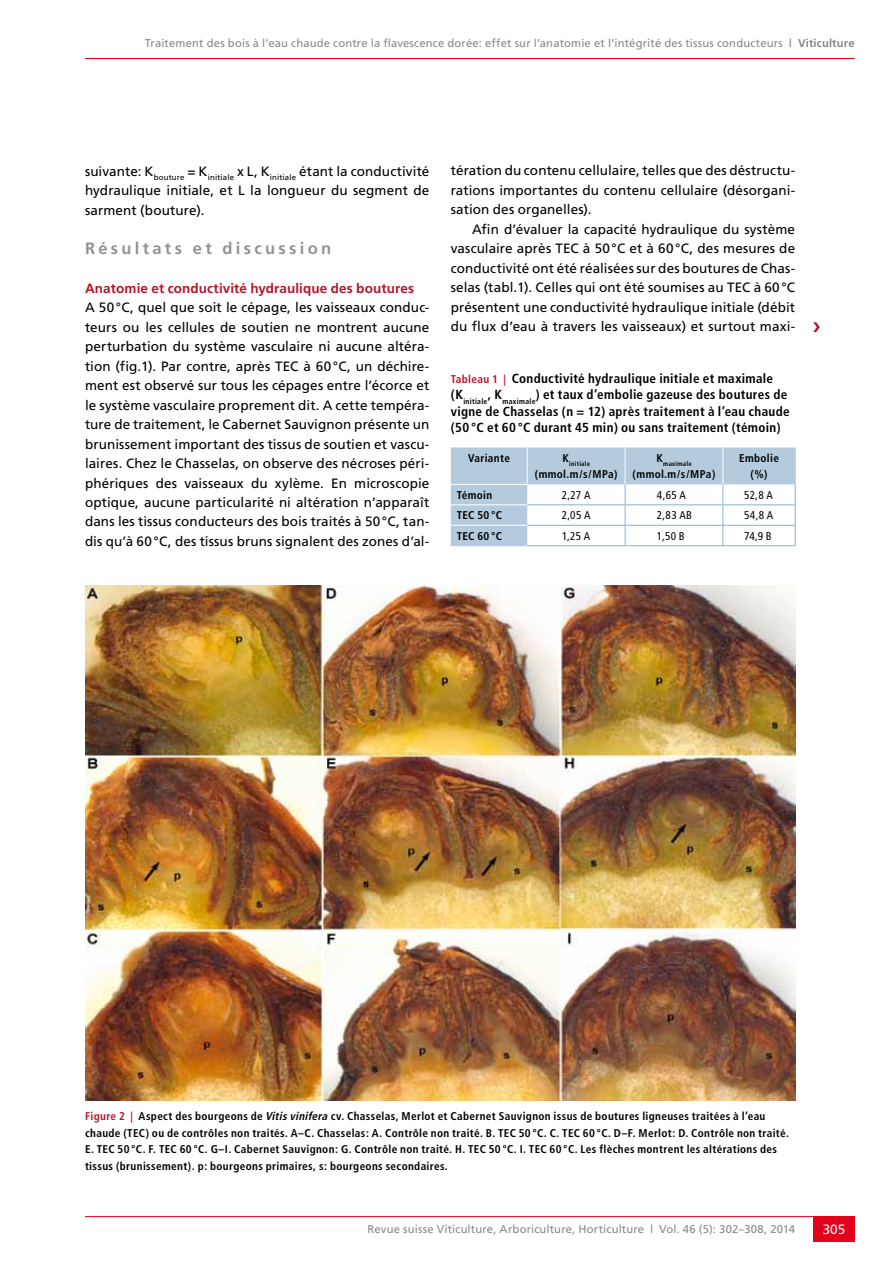
<style>
.page{position:relative;width:893px;height:1263px;background:#fff}
.page>*{position:absolute;margin:0;border:0;box-sizing:border-box;transform-origin:0 0}
.t1{font:700 16.5px "Frutiger";letter-spacing:.2em;color:#929395}
.t2{font:13.5px/19.5px "Frutiger";letter-spacing:.005em;color:#000;text-align:justify}
.t3{font:700 13.5px "Frutiger";letter-spacing:.005em;color:#b5152b}
.t4{font:13.5px "Frutiger";color:#fff}
.t5{font:700 condensed 13.2px/16.5px "Frutiger";letter-spacing:.025em;color:#000}
.t6{font:700 condensed 11.25px/16.5px "Frutiger";letter-spacing:.03em;color:#000}
.t7{font:11.25px "Frutiger";letter-spacing:.015em;color:#87888a}
.t8{font:condensed 11.25px "Frutiger";letter-spacing:.025em;color:#000}
.t9{font:700 condensed 6.6px "Frutiger";letter-spacing:.035em;color:#000}
.s1{font-weight:700}
.s2{font-size:11.25px;color:#b5152b}
.s3{color:#b5152b}
.s4{font-style:italic}
</style>
<div class="page">
<hr style="left:85px;top:58px;width:770px;height:1px;background:#e2001a">
<hr style="left:85px;top:1216px;width:770px;height:1px;background:#e2001a">
<div style="left:813px;top:1216px;width:42px;height:26px;background:#e2001a"></div>
<img style="left:85px;top:585px;width:710px;height:516px">
<svg style="left:451px;top:447px;width:345px;height:99px"></svg>
<hr style="left:723px;top:504px;width:72px;height:1px;background:#89b1ce">
<hr style="left:795px;top:447px;width:1px;height:37px;background:#b4cbde">
<hr style="left:722px;top:447px;width:1px;height:37px;background:#fff">
<hr style="left:527px;top:447px;width:1px;height:37px;background:#fff">
<hr style="left:625px;top:447px;width:1px;height:37px;background:#fff">
<p class="t7" style="left:145px;top:37px;width:711px">Traitement des bois à l’eau chaude contre la flavescence dorée: effet sur l’anatomie et l’intégrité des tissus conducteurs <span class="s1">| Viticulture</span></p>
<p class="t2" style="left:85px;top:161px;width:346px">suivante: K<sub>bouture</sub> = K<sub>initiale</sub> x L, K<sub>initiale</sub> étant la conductivité hydraulique initiale, et L la longueur du segment de sarment (bouture).</p>
<p class="t1" style="left:85px;top:238px;width:248px">Résultats et discussion</p>
<p class="t3" style="left:85px;top:280px;width:331px">Anatomie et conductivité hydraulique des boutures</p>
<p class="t2" style="left:85px;top:297px;width:346px">A 50°C, quel que soit le cépage, les vaisseaux conduc&shy;teurs ou les cellules de soutien ne montrent aucune perturbation du système vasculaire ni aucune altéra&shy;tion (fig.1). Par contre, après TEC à 60°C, un déchire&shy;ment est observé sur tous les cépages entre l’écorce et le système vasculaire proprement dit. A cette tempéra&shy;ture de traitement, le Cabernet Sauvignon présente un brunissement important des tissus de soutien et vascu&shy;laires. Chez le Chasselas, on observe des nécroses péri&shy;phériques des vaisseaux du xylème. En microscopie optique, aucune particularité ni altération n’apparaît dans les tissus conducteurs des bois traités à 50°C, tan&shy;dis qu’à 60°C, des tissus bruns signalent des zones d’al-</p>
<p class="t2" style="left:451px;top:161px;width:346px">tération du contenu cellulaire, telles que des déstructu&shy;rations importantes du contenu cellulaire (désorgani&shy;sation des organelles).</p>
<p class="t2" style="left:451px;top:219px;width:346px;text-indent:21px">Afin d’évaluer la capacité hydraulique du système vasculaire après TEC à 50°C et à 60°C, des mesures de conductivité ont été réalisées sur des boutures de Chas&shy;selas (tabl.1). Celles qui ont été soumises au TEC à 60°C présentent une conductivité hydraulique initiale (débit du flux d’eau à travers les vaisseaux) et surtout maxi-</p>
<p class="t5" style="left:451px;top:370px;width:340px"><span class="s2">Tableau 1 |</span> Conductivité hydraulique initiale et maximale (K<sub>initiale</sub>, K<sub>maximale</sub>) et taux d’embolie gazeuse des boutures de vigne de Chasselas (n = 12) après traitement à l’eau chaude (50 °C et 60 °C durant 45 min) ou sans traitement (témoin)</p>
<p class="t6" style="left:468px;top:450px;width:43px">Variante</p>
<p class="t9" style="left:562px;top:459px;width:29px"><sup>K</sup>initiale</p>
<p class="t6" style="left:535px;top:466px;width:84px">(mmol.m/s/MPa)</p>
<p class="t6" style="left:739px;top:450px;width:41px;text-align:center">Embolie (%)</p>
<p class="t9" style="left:656px;top:459px;width:37px"><sup>K</sup>maximale</p>
<p class="t6" style="left:633px;top:466px;width:84px">(mmol.m/s/MPa)</p>
<p class="t6" style="left:457px;top:487px;width:37px">Témoin</p>
<p class="t8" style="left:562px;top:488px;width:30px">2,27 A</p>
<p class="t8" style="left:657px;top:488px;width:30px">4,65 A</p>
<p class="t8" style="left:744px;top:488px;width:30px">52,8 A</p>
<p class="t6" style="left:457px;top:507px;width:47px">TEC 50 °C</p>
<p class="t8" style="left:562px;top:509px;width:30px">2,05 A</p>
<p class="t8" style="left:657px;top:509px;width:37px">2,83 AB</p>
<p class="t8" style="left:744px;top:509px;width:31px">54,8 A</p>
<p class="t6" style="left:457px;top:528px;width:47px">TEC 60 °C</p>
<p class="t8" style="left:562px;top:529px;width:30px">1,25 A</p>
<p class="t8" style="left:657px;top:529px;width:29px">1,50 B</p>
<p class="t8" style="left:744px;top:529px;width:29px">74,9 B</p>
<p class="t6" style="left:85px;top:1108px;width:705px"><span class="s3">Figure 2 |</span> Aspect des bourgeons de <span class="s4">Vitis vinifera</span> cv. Chasselas, Merlot et Cabernet Sauvignon issus de boutures ligneuses traitées à l’eau chaude (TEC) ou de contrôles non traités. A–C. Chasselas: A. Contrôle non traité. B. TEC 50 °C. C. TEC 60 °C. D–F. Merlot: D. Contrôle non traité.<br>E. TEC 50 °C. F. TEC 60 °C. G–I. Cabernet Sauvignon: G. Contrôle non traité. H. TEC 50 °C. I. TEC 60 °C. Les flèches montrent les altérations des tissus (brunissement). p: bourgeons primaires, s: bourgeons secondaires.</p>
<p class="t7" style="left:368px;top:1223px;width:429px">Revue suisse Viticulture, Arboriculture, Horticulture | Vol. 46 (5): 302–308, 2014</p>
<p class="t4" style="left:823px;top:1221px;width:24px">305</p>
</div>
